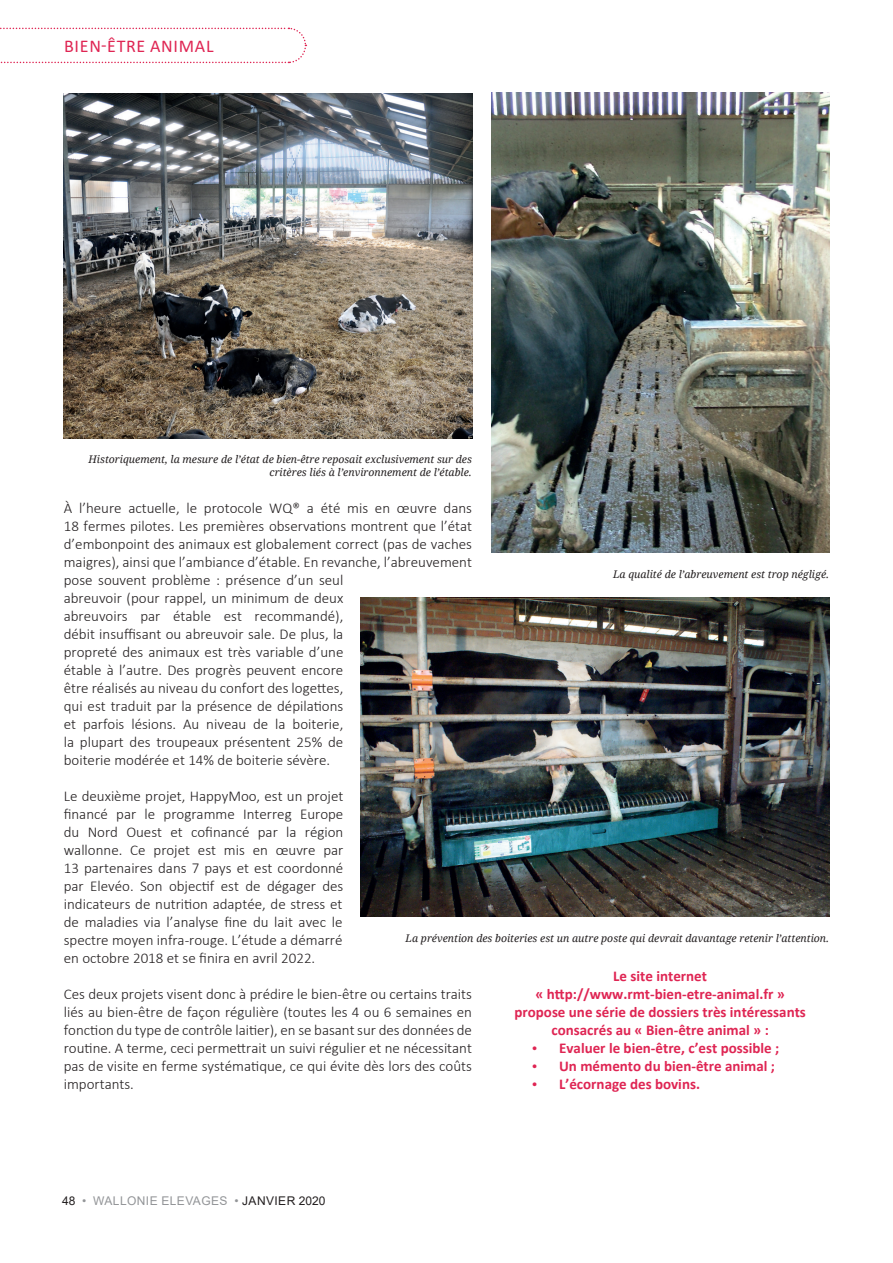
<style>
.page{position:relative;width:893px;height:1263px;background:#fff}
.page>*{position:absolute;margin:0;border:0;box-sizing:border-box;transform-origin:0 0}
.t1{font:18px "Calibri";letter-spacing:.04em;color:#df2553}
.t2{font:300 15px/18px "Calibri";color:#231f20;text-align:justify}
.t3{font:700 15px/18px "Calibri";color:#df2553;text-align:center}
.t4{font:12px "Arial";letter-spacing:.035em;color:#939598}
.t5{font:italic 10.5px/12.6px "Droid Serif";color:#231f20;text-align:right}
.s1{font-family:"Myriad Pro";font-weight:400;font-size:18px}
.s2{color:#231f20}
</style>
<div class="page">
<img style="left:64px;top:94px;width:408px;height:344px">
<img style="left:491px;top:93px;width:338px;height:460px">
<img style="left:360px;top:597px;width:469px;height:319px">
<svg style="left:0;top:27px;width:307px;height:37px"></svg>
<p class="t1" style="left:64px;top:34px;width:151px">BIEN-ÊTRE ANIMAL</p>
<p class="t5" style="left:89px;top:453px;width:385px">Historiquement, la mesure de l’état de bien-être reposait exclusivement sur des critères liés à l’environnement de l’étable.</p>
<p class="t2" style="left:64px;top:499px;width:410px;text-align:left">À l’heure actuelle, le protocole WQ® a été mis en œuvre dans 18 fermes pilotes. Les premières observations montrent que l’état d’embonpoint des animaux est globalement correct (pas de vaches maigres), ainsi que l’ambiance d’étable. En revanche, l’abreuvement pose souvent problème : présence d’un seul<br>abreuvoir (pour rappel, un minimum de deux<br>abreuvoirs par étable est recommandé),<br>débit insuffisant ou abreuvoir sale. De plus, la<br>propreté des animaux est très variable d’une<br>étable à l’autre. Des progrès peuvent encore<br>être réalisés au niveau du confort des logettes,<br>qui est traduit par la présence de dépilations<br>et parfois lésions. Au niveau de la boiterie,<br>la plupart des troupeaux présentent 25% de<br>boiterie modérée et 14% de boiterie sévère.</p>
<p class="t2" style="left:64px;top:787px;width:281px">Le deuxième projet, HappyMoo, est un projet financé par le programme Interreg Europe du Nord Ouest et cofinancé par la région wallonne. Ce projet est mis en œuvre par 13 partenaires dans 7 pays et est coordonné par Elevéo. Son objectif est de dégager des indicateurs de nutrition adaptée, de stress et de maladies via l’analyse fine du lait avec le spectre moyen infra-rouge. L’étude a démarré en octobre 2018 et se finira en avril 2022.</p>
<p class="t2" style="left:64px;top:985px;width:410px">Ces deux projets visent donc à prédire le bien-être ou certains traits liés au bien-être de façon régulière (toutes les 4 ou 6 semaines en fonction du type de contrôle laitier), en se basant sur des données de routine. A terme, ceci permettrait un suivi régulier et ne nécessitant pas de visite en ferme systématique, ce qui évite dès lors des coûts importants.</p>
<p class="t5" style="left:613px;top:568px;width:218px">La qualité de l’abreuvement est trop négligé.</p>
<p class="t5" style="left:406px;top:931px;width:425px">La prévention des boiteries est un autre poste qui devrait davantage retenir l’attention.</p>
<p class="t3" style="left:514px;top:967px;width:293px">Le site internet<br>« http://www.rmt-bien-etre-animal.fr » propose une série de dossiers très intéressants consacrés au « Bien-être animal » :</p>
<p class="t3" style="left:532px;top:1039px;width:249px"><span class="s1">•</span> Evaluer le bien-être, c’est possible ;</p>
<p class="t3" style="left:532px;top:1057px;width:244px"><span class="s1">•</span> Un mémento du bien-être animal ;</p>
<p class="t3" style="left:532px;top:1075px;width:169px"><span class="s1">•</span> L’écornage des bovins.</p>
<p class="t4" style="left:62px;top:1192px;width:265px"><span class="s2">48</span> • WALLONIE ELEVAGES • <span class="s2">JANVIER 2020</span></p>
</div>
